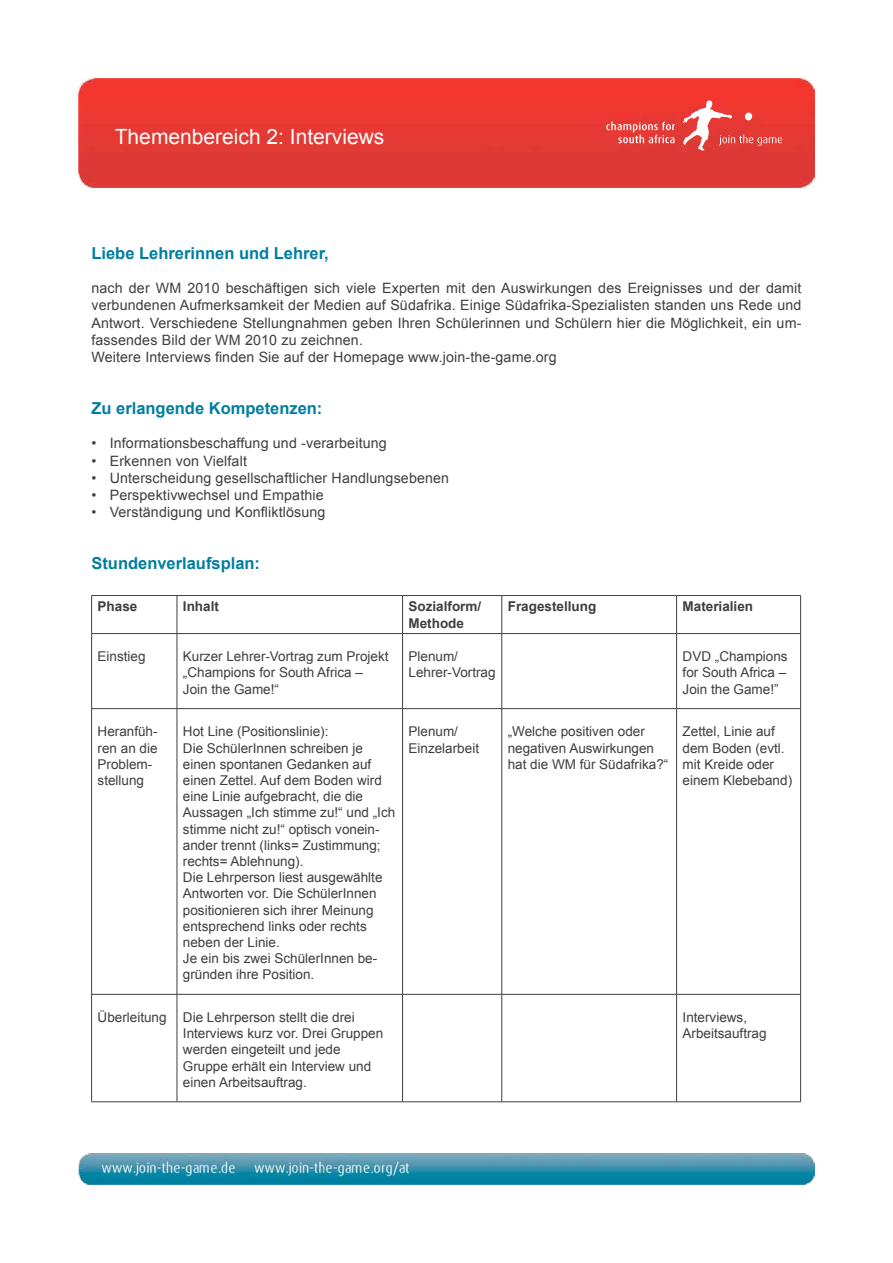
<style>
.page{position:relative;width:893px;height:1263px;background:#fff}
.page>*{position:absolute;margin:0;border:0;box-sizing:border-box;transform-origin:0 0}
.t1{font:21px "Arial";color:#fff}
.t2{font:700 16.5px "Arial";color:#007e9f}
.t3{font:14.25px/17.2px "Arial";letter-spacing:.01em;color:#3e3d40}
.t4{font:13.5px/16.2px "Arial";color:#3e3d40}
.t5{font:700 13.5px/16.2px "Arial";color:#3e3d40}
</style>
<div class="page">
<img style="left:78px;top:78px;width:737px;height:109px">
<img style="left:78px;top:1153px;width:737px;height:32px">
<svg style="left:606px;top:122px;width:69px;height:21px"></svg>
<svg style="left:683px;top:100px;width:99px;height:50px;background:#ea5955"></svg>
<hr style="left:91px;top:595px;width:86px;height:1px;background:#3e3d40">
<hr style="left:91px;top:596px;width:1px;height:37px;background:#3e3d40">
<hr style="left:177px;top:595px;width:226px;height:1px;background:#3e3d40">
<hr style="left:177px;top:596px;width:1px;height:37px;background:#3e3d40">
<hr style="left:403px;top:595px;width:99px;height:1px;background:#3e3d40">
<hr style="left:402px;top:596px;width:1px;height:37px;background:#3e3d40">
<hr style="left:502px;top:595px;width:175px;height:1px;background:#3e3d40">
<hr style="left:501px;top:596px;width:1px;height:37px;background:#3e3d40">
<hr style="left:677px;top:595px;width:124px;height:1px;background:#3e3d40">
<hr style="left:676px;top:596px;width:1px;height:37px;background:#3e3d40">
<hr style="left:800px;top:596px;width:1px;height:37px;background:#3e3d40">
<hr style="left:91px;top:633px;width:86px;height:1px;background:#3e3d40">
<hr style="left:91px;top:634px;width:1px;height:74px;background:#3e3d40">
<hr style="left:177px;top:633px;width:226px;height:1px;background:#3e3d40">
<hr style="left:177px;top:634px;width:1px;height:74px;background:#3e3d40">
<hr style="left:403px;top:633px;width:99px;height:1px;background:#3e3d40">
<hr style="left:402px;top:634px;width:1px;height:74px;background:#3e3d40">
<hr style="left:502px;top:633px;width:175px;height:1px;background:#3e3d40">
<hr style="left:501px;top:634px;width:1px;height:74px;background:#3e3d40">
<hr style="left:677px;top:633px;width:124px;height:1px;background:#3e3d40">
<hr style="left:676px;top:634px;width:1px;height:74px;background:#3e3d40">
<hr style="left:800px;top:634px;width:1px;height:74px;background:#3e3d40">
<hr style="left:91px;top:708px;width:86px;height:1px;background:#3e3d40">
<hr style="left:91px;top:709px;width:1px;height:285px;background:#3e3d40">
<hr style="left:177px;top:708px;width:226px;height:1px;background:#3e3d40">
<hr style="left:177px;top:709px;width:1px;height:285px;background:#3e3d40">
<hr style="left:403px;top:708px;width:99px;height:1px;background:#3e3d40">
<hr style="left:402px;top:709px;width:1px;height:285px;background:#3e3d40">
<hr style="left:502px;top:708px;width:175px;height:1px;background:#3e3d40">
<hr style="left:501px;top:709px;width:1px;height:285px;background:#3e3d40">
<hr style="left:677px;top:708px;width:124px;height:1px;background:#3e3d40">
<hr style="left:676px;top:709px;width:1px;height:285px;background:#3e3d40">
<hr style="left:800px;top:709px;width:1px;height:285px;background:#3e3d40">
<hr style="left:91px;top:994px;width:86px;height:1px;background:#3e3d40">
<hr style="left:91px;top:994px;width:1px;height:107px;background:#3e3d40">
<hr style="left:177px;top:994px;width:226px;height:1px;background:#3e3d40">
<hr style="left:177px;top:994px;width:1px;height:107px;background:#3e3d40">
<hr style="left:403px;top:994px;width:99px;height:1px;background:#3e3d40">
<hr style="left:402px;top:994px;width:1px;height:107px;background:#3e3d40">
<hr style="left:502px;top:994px;width:175px;height:1px;background:#3e3d40">
<hr style="left:501px;top:994px;width:1px;height:107px;background:#3e3d40">
<hr style="left:677px;top:994px;width:124px;height:1px;background:#3e3d40">
<hr style="left:676px;top:994px;width:1px;height:107px;background:#3e3d40">
<hr style="left:800px;top:994px;width:1px;height:107px;background:#3e3d40">
<hr style="left:91px;top:1101px;width:86px;height:1px;background:#3e3d40">
<hr style="left:177px;top:1101px;width:226px;height:1px;background:#3e3d40">
<hr style="left:403px;top:1101px;width:99px;height:1px;background:#3e3d40">
<hr style="left:502px;top:1101px;width:175px;height:1px;background:#3e3d40">
<hr style="left:677px;top:1101px;width:124px;height:1px;background:#3e3d40">
<h1 class="t1" style="left:115px;top:122px;width:271px">Themenbereich 2: Interviews</h1>
<p class="t2" style="left:91px;top:242px;width:239px">Liebe Lehrerinnen und Lehrer,</p>
<p class="t3" style="left:91px;top:280px;width:712px">nach der WM 2010 beschäftigen sich viele Experten mit den Auswirkungen des Ereignisses und der damit verbundenen Aufmerksamkeit der Medien auf Südafrika. Einige Südafrika-Spezialisten standen uns Rede und Antwort. Verschiedene Stellungnahmen geben Ihren Schülerinnen und Schülern hier die Möglichkeit, ein um&shy;fassendes Bild der WM 2010 zu zeichnen.<br>Weitere Interviews finden Sie auf der Homepage www.join-the-game.org</p>
<p class="t2" style="left:91px;top:397px;width:233px">Zu erlangende Kompetenzen:</p>
<p class="t3" style="left:91px;top:435px;width:297px">• Informationsbeschaffung und -verarbeitung</p>
<p class="t3" style="left:91px;top:452px;width:157px">• Erkennen von Vielfalt</p>
<p class="t3" style="left:91px;top:469px;width:359px">• Unterscheidung gesellschaftlicher Handlungsebenen</p>
<p class="t3" style="left:91px;top:487px;width:234px">• Perspektivwechsel und Empathie</p>
<p class="t3" style="left:91px;top:504px;width:236px">• Verständigung und Konfliktlösung</p>
<p class="t2" style="left:91px;top:552px;width:170px">Stundenverlaufsplan:</p>
<p class="t5" style="left:98px;top:599px;width:41px">Phase</p>
<p class="t5" style="left:183px;top:599px;width:38px">Inhalt</p>
<p class="t5" style="left:409px;top:599px;width:74px">Sozialform/<br>Methode</p>
<p class="t5" style="left:508px;top:599px;width:90px">Fragestellung</p>
<p class="t5" style="left:683px;top:599px;width:72px">Materialien</p>
<p class="t4" style="left:98px;top:648px;width:50px">Einstieg</p>
<p class="t4" style="left:183px;top:648px;width:207px">Kurzer Lehrer-Vortrag zum Projekt „Champions for South Africa –<br>Join the Game!“</p>
<p class="t4" style="left:409px;top:648px;width:89px">Plenum/<br>Lehrer-Vortrag</p>
<p class="t4" style="left:683px;top:648px;width:107px;text-align:justify">DVD „Champions for South Africa – Join the Game!”</p>
<p class="t4" style="left:98px;top:724px;width:62px">Heranfüh&shy;ren an die<br>Problem&shy;stellung</p>
<p class="t4" style="left:183px;top:724px;width:214px">Hot Line (Positionslinie):<br>Die SchülerInnen schreiben je einen spontanen Gedanken auf einen Zettel. Auf dem Boden wird eine Linie aufgebracht, die die<br>Aussagen „Ich stimme zu!“ und „Ich stimme nicht zu!“ optisch vonein&shy;ander trennt (links= Zustimmung; rechts= Ablehnung).<br>Die Lehrperson liest ausgewählte<br>Antworten vor. Die SchülerInnen positionieren sich ihrer Meinung entsprechend links oder rechts neben der Linie.<br>Je ein bis zwei SchülerInnen be&shy;gründen ihre Position.</p>
<p class="t4" style="left:409px;top:724px;width:72px">Plenum/<br>Einzelarbeit</p>
<p class="t4" style="left:508px;top:724px;width:162px">„Welche positiven oder negativen Auswirkungen hat die WM für Südafrika?“</p>
<p class="t4" style="left:683px;top:724px;width:111px">Zettel, Linie auf dem Boden (evtl. mit Kreide oder einem Klebeband)</p>
<p class="t4" style="left:183px;top:1009px;width:202px;text-indent:-85px">Überleitung Die Lehrperson stellt die drei<br>Interviews kurz vor. Drei Gruppen werden eingeteilt und jede<br>Gruppe erhält ein Interview und einen Arbeitsauftrag.</p>
<p class="t4" style="left:683px;top:1009px;width:86px">Interviews,<br>Arbeitsauftrag</p>
</div>
